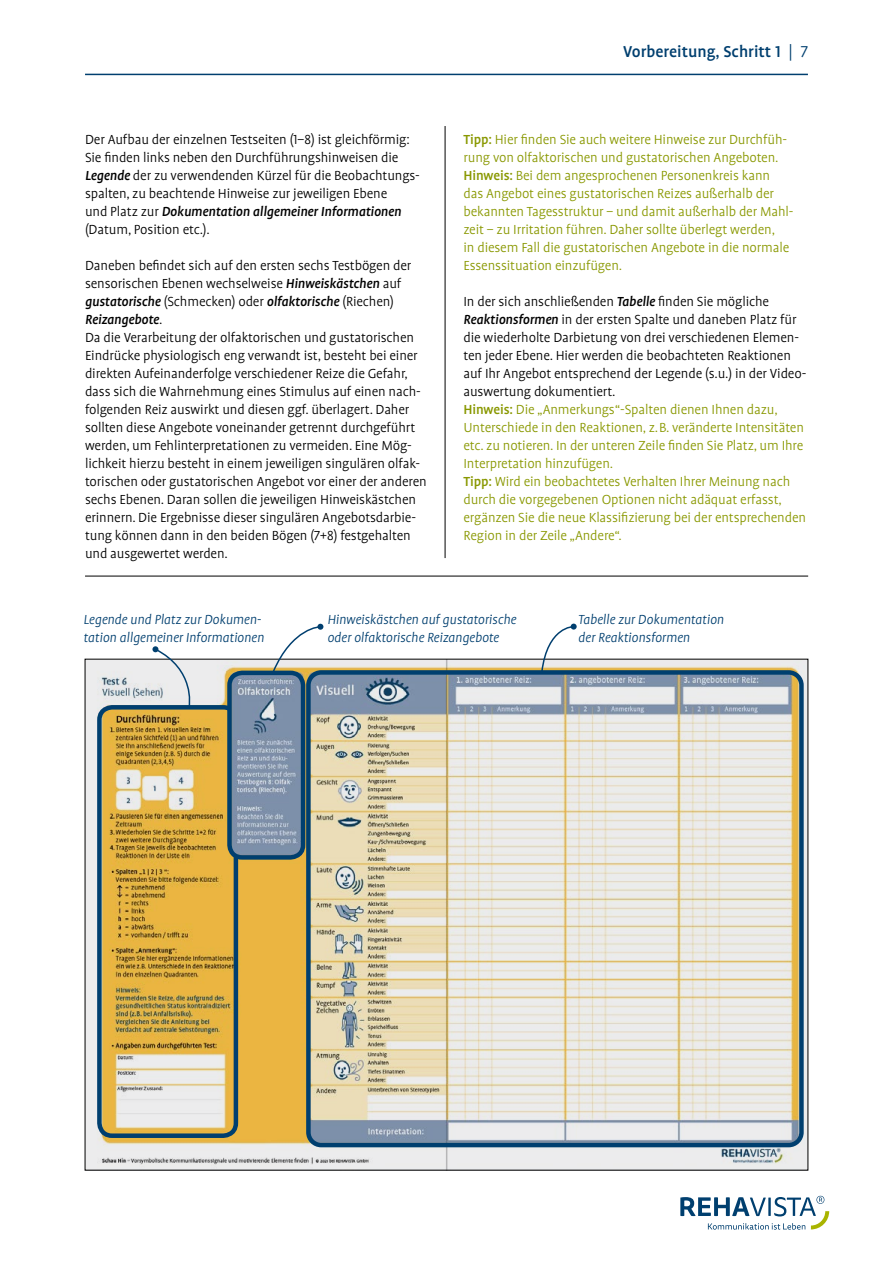
<style>
.page{position:relative;width:893px;height:1263px;background:#fff}
.page>*{position:absolute;margin:0;border:0;box-sizing:border-box;transform-origin:0 0}
.t1{font:500 18px "Profile Pro";color:#003f6f}
.Text{font:300 15px/18px "Profile Pro";letter-spacing:-.01em;color:#000}
.Text-2{font:300 15px/18px "Profile Pro";letter-spacing:-.01em;color:#899800}
.Tipp___Hinweis{font:italic 300 15px/18px "Profile Pro";letter-spacing:-.01em;color:#003f6f}
.s1{font-weight:500;font-style:italic}
.s2{font-weight:300}
.s3{font-weight:500}
</style>
<div class="page">
<hr style="left:85px;top:74px;width:723px;height:1px;background:#003f6f">
<svg style="left:680px;top:1196px;width:149px;height:33px"></svg>
<hr style="left:445px;top:126px;width:1px;height:432px;background:#000">
<img style="left:87px;top:661px;width:719px;height:507px">
<svg style="left:95px;top:703px;width:145px;height:437px;background:#c8ab61"></svg>
<div style="left:227px;top:671px;width:78px;height:189px;border:4px solid #003f6f;border-radius:13px"></div>
<div style="left:306px;top:670px;width:498px;height:477px;border:4px solid #003f6f;border-radius:13px"></div>
<svg style="left:271px;top:624px;width:52px;height:50px"></svg>
<svg style="left:540px;top:624px;width:37px;height:49px"></svg>
<svg style="left:152px;top:646px;width:43px;height:61px"></svg>
<hr style="left:85px;top:576px;width:723px;height:1px;background:#000">
<p class="Text" style="left:85px;top:131px;width:336px">Der Aufbau der einzelnen Testseiten (1–8) ist gleichförmig:<br>Sie finden links neben den Durchführungshinweisen die <span class="s1">Legende</span> der zu verwendenden Kürzel für die Beobachtungs&shy;spalten, zu beachtende Hinweise zur jeweiligen Ebene<br>und Platz zur <span class="s1">Dokumentation allgemeiner Informationen </span>(Datum, Position etc.).</p>
<p class="Text" style="left:85px;top:257px;width:328px">Daneben befindet sich auf den ersten sechs Testbögen der sensorischen Ebenen wechselweise <span class="s1">Hinweiskästchen</span> auf <span class="s1">gustatorische</span> (Schmecken) oder <span class="s1">olfaktorische</span> (Riechen)<br><span class="s1">Reizangebote</span>.</p>
<p class="Text" style="left:85px;top:329px;width:343px">Da die Verarbeitung der olfaktorischen und gustatorischen Eindrücke physiologisch eng verwandt ist, besteht bei einer direkten Aufeinanderfolge verschiedener Reize die Gefahr, dass sich die Wahrnehmung eines Stimulus auf einen nach&shy;folgenden Reiz auswirkt und diesen ggf. überlagert. Daher sollten diese Angebote voneinander getrennt durchgeführt werden, um Fehlinterpretationen zu vermeiden. Eine Mög&shy;lichkeit hierzu besteht in einem jeweiligen singulären olfak&shy;torischen oder gustatorischen Angebot vor einer der anderen sechs Ebenen. Daran sollen die jeweiligen Hinweiskästchen erinnern. Die Ergebnisse dieser singulären Angebotsdarbie&shy;tung können dann in den beiden Bögen (7+8) festgehalten und ausgewertet werden.</p>
<p class="t1" style="left:623px;top:41px;width:186px">Vorbereitung, Schritt 1 <span class="s2">| 7</span></p>
<p class="Text-2" style="left:463px;top:131px;width:325px"><span class="s3">Tipp:</span> Hier finden Sie auch weitere Hinweise zur Durchfüh&shy;rung von olfaktorischen und gustatorischen Angeboten.</p>
<p class="Text-2" style="left:463px;top:167px;width:331px"><span class="s3">Hinweis:</span> Bei dem angesprochenen Personenkreis kann das Angebot eines gustatorischen Reizes außerhalb der bekannten Tagesstruktur – und damit außerhalb der Mahl&shy;zeit – zu Irritation führen. Daher sollte überlegt werden,<br>in diesem Fall die gustatorischen Angebote in die normale Essenssituation einzufügen.</p>
<p class="Text" style="left:463px;top:293px;width:344px">In der sich anschließenden <span class="s1">Tabelle</span> finden Sie mögliche <span class="s1">Reaktionsformen</span> in der ersten Spalte und daneben Platz für die wiederholte Darbietung von drei verschiedenen Elemen&shy;ten jeder Ebene. Hier werden die beobachteten Reaktionen auf Ihr Angebot entsprechend der Legende (s.u.) in der Video&shy;auswertung dokumentiert.</p>
<p class="Text-2" style="left:463px;top:401px;width:342px"><span class="s3">Hinweis:</span> Die „Anmerkungs“-Spalten dienen Ihnen dazu, Unterschiede in den Reaktionen, z. B. veränderte Intensitäten etc. zu notieren. In der unteren Zeile finden Sie Platz, um Ihre Interpretation hinzufügen.</p>
<p class="Text-2" style="left:463px;top:473px;width:344px"><span class="s3">Tipp:</span> Wird ein beobachtetes Verhalten Ihrer Meinung nach durch die vorgegebenen Optionen nicht adäquat erfasst, ergänzen Sie die neue Klassifizierung bei der entsprechenden Region in der Zeile „Andere“.</p>
<p class="Tipp___Hinweis" style="left:83px;top:611px;width:179px">Legende und Platz zur Dokumen-</p>
<p class="Tipp___Hinweis" style="left:83px;top:629px;width:182px">tation allgemeiner Informationen</p>
<p class="Tipp___Hinweis" style="left:327px;top:611px;width:190px">Hinweiskästchen auf gustatorische</p>
<p class="Tipp___Hinweis" style="left:327px;top:629px;width:173px">oder olfaktorische Reizangebote</p>
<p class="Tipp___Hinweis" style="left:578px;top:611px;width:147px">Tabelle zur Dokumentation der Reaktionsformen</p>
</div>
